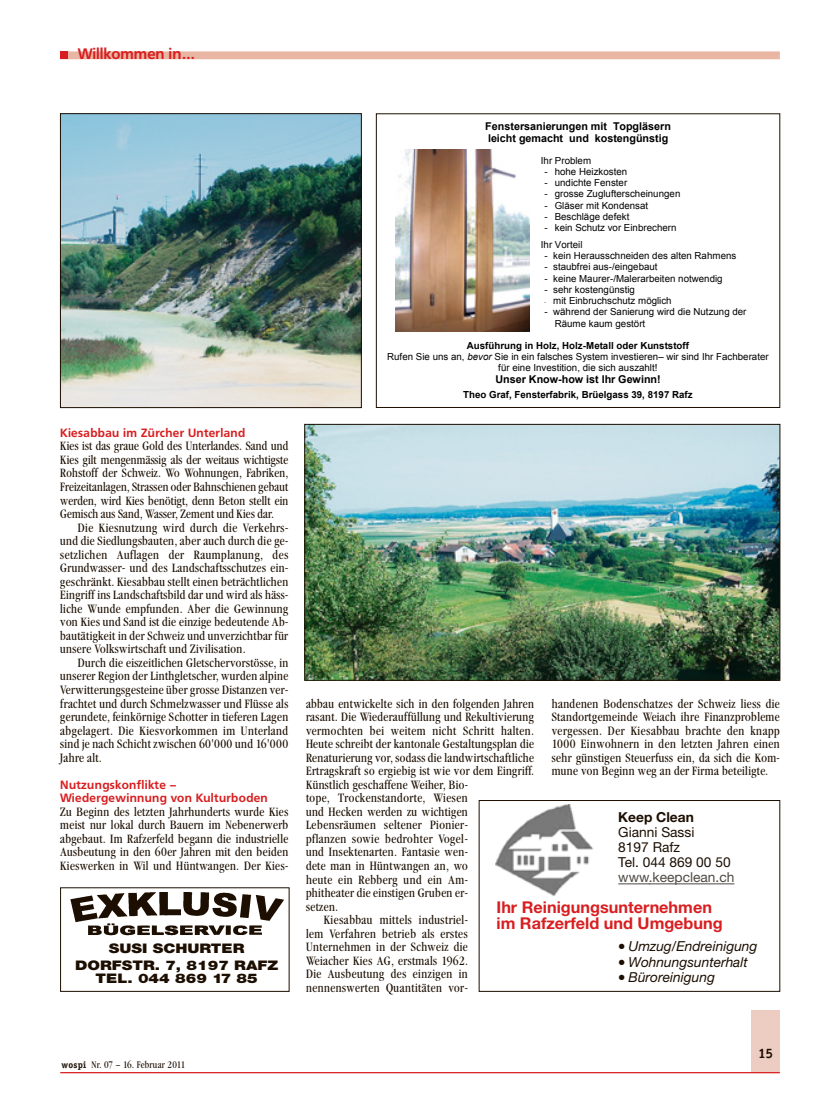
<style>
.page{position:relative;width:833px;height:1117px;background:#fff}
.page>*{position:absolute;margin:0;border:0;box-sizing:border-box;transform-origin:0 0}
.t1{font:700 16.25px/16.2px "Helvetica Neue";color:#d81e20}
.t2{font:700 15px "Frutiger BQ";color:#d81e20}
.t3{font:italic 13.75px "Helvetica Neue";color:#1c0e00}
.t4{font:13.75px/15px "Helvetica Neue";color:#1c0e00}
.t5{font:13.75px "Helvetica Neue";color:#4e4842}
.t6{font:700 13.75px "Helvetica Neue";color:#1c0e00}
.t7{font:700 13.75px "Officina Serif";color:#1c0e00}
.t8{font:900 13.25px/16.8px "Helvetica Neue";color:#1c0e00;text-align:center;scale:1.2 1}
.t9{font:11.88px/13.5px "Garamond ITC Condensed BQ";letter-spacing:.025em;color:#1c0e00;text-align:justify}
.t10{font:700 11.88px/13.5px "Frutiger BQ";letter-spacing:.03em;color:#d81e20}
.t11{font:700 10.75px/12.2px "Arial";color:#000}
.t12{font:9.75px/11.2px "Arial";color:#000}
.t13{font:700 9.75px "Arial";color:#000}
.t14{font:9.38px "Garamond ITC Condensed BQ";letter-spacing:.025em;color:#1c0e00}
.s1{font-size:4.88px}
.s2{font-weight:700}
.s3{font-style:italic}
.s4{font-style:inherit}
.s5{font-family:"Officina Serif";font-weight:700}
</style>
<div class="page">
<div style="left:751px;top:1009px;width:29px;height:63px;background:#edcdc2"></div>
<hr style="left:60px;top:1071px;width:720px;height:1px;background:#d81e20">
<div style="left:60px;top:51px;width:720px;height:8px;background:#e9b6a4"></div>
<div style="left:60px;top:51px;width:8px;height:8px;background:#d81e20"></div>
<img style="left:62px;top:115px;width:297px;height:290px">
<div style="left:60px;top:113px;width:301px;height:294px;border:1px solid #1c0e00"></div>
<img style="left:306px;top:426px;width:472px;height:252px">
<div style="left:304px;top:424px;width:476px;height:256px;border:1px solid #1c0e00"></div>
<img style="left:495px;top:804px;width:99px;height:92px">
<div style="left:479px;top:800px;width:301px;height:191px;border:1px solid #1c0e00"></div>
<hr style="left:618px;top:883px;width:31px;height:1px;background:#4e4842">
<hr style="left:649px;top:883px;width:85px;height:1px;background:#4e4842">
<img style="left:70px;top:892px;width:214px;height:44px">
<img style="left:395px;top:150px;width:135px;height:181px">
<p class="t2" style="left:78px;top:48px;width:118px">Willkommen in...</p>
<p class="t10" style="left:60px;top:427px;width:186px">Kiesabbau im Zürcher Unterland</p>
<p class="t9" style="left:60px;top:440px;width:229px">Kies ist das graue Gold des Unterlandes. Sand und Kies gilt mengenmässig als der weitaus wichtigste Rohstoff der Schweiz. Wo Wohnungen, Fabriken, Freizeitanlagen, Strassen oder Bahnschienen gebaut werden, wird Kies benötigt, denn Beton stellt ein Gemisch aus Sand, Wasser, Zement und Kies dar.</p>
<p class="t9" style="left:60px;top:521px;width:230px;text-indent:18px">Die Kiesnutzung wird durch die Verkehrs&shy;und die Siedlungsbauten, aber auch durch die ge&shy;setzlichen Auflagen der Raumplanung, des Grundwasser- und des Landschaftsschutzes ein&shy;geschränkt. Kiesabbau stellt einen beträchtlichen Eingriff ins Landschaftsbild dar und wird als häss&shy;liche Wunde empfunden. Aber die Gewinnung von Kies und Sand ist die einzige bedeutende Ab&shy;bautätigkeit in der Schweiz und unverzichtbar für unsere Volkswirtschaft und Zivilisation.</p>
<p class="t9" style="left:60px;top:656px;width:229px;text-indent:18px">Durch die eiszeitlichen Gletschervorstösse, in unserer Region der Linthgletscher, wurden alpine Verwitterungsgesteine über grosse Distanzen ver&shy;frachtet und durch Schmelzwasser und Flüsse als gerundete, feinkörnige Schotter in tieferen Lagen abgelagert. Die Kiesvorkommen im Unterland sind je nach Schicht zwischen 60'000 und 16'000<br>Jahre alt.</p>
<p class="t10" style="left:60px;top:778px;width:209px">Nutzungskonflikte –<br>Wiedergewinnung von Kulturboden</p>
<p class="t9" style="left:60px;top:805px;width:229px">Zu Beginn des letzten Jahrhunderts wurde Kies meist nur lokal durch Bauern im Nebenerwerb abgebaut. Im Rafzerfeld begann die industrielle Ausbeutung in den 60er Jahren mit den beiden Kieswerken in Wil und Hüntwangen. Der Kies-</p>
<p class="t8" style="left:75px;top:940px;width:171px">SUSI SCHURTER<br>DORFSTR. 7, 8197 RAFZ</p>
<p class="t8" style="left:96px;top:970px;width:137px">TEL. 044 869 17 85</p>
<p class="t11" style="left:485px;top:120px;width:187px">Fenstersanierungen mit Topgläsern leicht gemacht und kostengünstig</p>
<p class="t12" style="left:541px;top:155px;width:52px">Ihr Problem</p>
<p class="t12" style="left:544px;top:166px;width:84px">- hohe Heizkosten</p>
<p class="t12" style="left:544px;top:177px;width:84px">- undichte Fenster</p>
<p class="t12" style="left:544px;top:188px;width:137px">- grosse Zuglufterscheinungen</p>
<p class="t12" style="left:544px;top:200px;width:105px">- Gläser mit Kondensat</p>
<p class="t12" style="left:544px;top:211px;width:86px">- Beschläge defekt</p>
<p class="t12" style="left:541px;top:219px;width:137px;line-height:16.8px;text-indent:4px">- kein Schutz vor Einbrechern<br>Ihr Vorteil</p>
<p class="t12" style="left:544px;top:250px;width:193px">- kein Herausschneiden des alten Rahmens</p>
<p class="t12" style="left:544px;top:261px;width:115px">- staubfrei aus-/eingebaut</p>
<p class="t12" style="left:544px;top:272px;width:179px">- keine Maurer-/Malerarbeiten notwendig</p>
<p class="t12" style="left:544px;top:284px;width:92px">- sehr kostengünstig</p>
<p class="t12" style="left:544px;top:295px;width:129px"><span class="s1">-</span> mit Einbruchschutz möglich</p>
<p class="t12" style="left:555px;top:306px;width:193px;text-indent:-10px">- während der Sanierung wird die Nutzung der<br>Räume kaum gestört</p>
<p class="t12" style="left:387px;top:340px;width:383px;text-align:center"><span class="s2">Ausführung in Holz, Holz-Metall oder Kunststoff<br></span>Rufen Sie uns an, <span class="s3">bevor</span> Sie in ein falsches System investieren<span class="s4">–</span> wir sind Ihr Fachberater für eine Investition, die sich auszahlt!</p>
<p class="t11" style="left:495px;top:373px;width:167px">Unser Know-how ist Ihr Gewinn!</p>
<p class="t13" style="left:463px;top:389px;width:231px">Theo Graf, Fensterfabrik, Brüelgass 39, 8197 Rafz</p>
<p class="t9" style="left:306px;top:697px;width:229px">abbau entwickelte sich in den folgenden Jahren</p>
<p class="t9" style="left:306px;top:710px;width:229px">rasant. Die Wiederauffüllung und Rekultivierung</p>
<p class="t9" style="left:306px;top:724px;width:229px">vermochten bei weitem nicht Schritt halten.</p>
<p class="t9" style="left:306px;top:737px;width:229px">Heute schreibt der kantonale Gestaltungsplan die</p>
<p class="t9" style="left:306px;top:751px;width:229px">Renaturierung vor, sodass die landwirtschaftliche</p>
<p class="t9" style="left:306px;top:765px;width:229px">Ertragskraft so ergiebig ist wie vor dem Eingriff.</p>
<p class="t9" style="left:306px;top:778px;width:163px">Künstlich geschaffene Weiher, Bio-</p>
<p class="t9" style="left:306px;top:792px;width:163px">tope, Trockenstandorte, Wiesen</p>
<p class="t9" style="left:306px;top:805px;width:163px">und Hecken werden zu wichtigen</p>
<p class="t9" style="left:306px;top:819px;width:163px">Lebensräumen seltener Pionier-</p>
<p class="t9" style="left:306px;top:832px;width:163px">pflanzen sowie bedrohter Vogel-</p>
<p class="t9" style="left:306px;top:846px;width:163px">und Insektenarten. Fantasie wen-</p>
<p class="t9" style="left:306px;top:859px;width:163px">dete man in Hüntwangen an, wo</p>
<p class="t9" style="left:306px;top:873px;width:163px">heute ein Rebberg und ein Am-</p>
<p class="t9" style="left:306px;top:886px;width:163px">phitheater die einstigen Gruben er-</p>
<p class="t9" style="left:306px;top:900px;width:33px">setzen.</p>
<p class="t9" style="left:324px;top:913px;width:146px">Kiesabbau mittels industriel-</p>
<p class="t9" style="left:306px;top:927px;width:163px">lem Verfahren betrieb als erstes</p>
<p class="t9" style="left:306px;top:940px;width:163px">Unternehmen in der Schweiz die</p>
<p class="t9" style="left:306px;top:954px;width:163px">Weiacher Kies AG, erstmals 1962.</p>
<p class="t9" style="left:306px;top:967px;width:163px">Die Ausbeutung des einzigen in</p>
<p class="t9" style="left:306px;top:981px;width:163px">nennenswerten Quantitäten vor-</p>
<p class="t9" style="left:552px;top:697px;width:229px">handenen Bodenschatzes der Schweiz liess die Standortgemeinde Weiach ihre Finanzprobleme vergessen. Der Kiesabbau brachte den knapp 1000 Einwohnern in den letzten Jahren einen sehr günstigen Steuerfuss ein, da sich die Kom&shy;mune von Beginn weg an der Firma beteiligte.</p>
<p class="t6" style="left:618px;top:812px;width:77px">Keep Clean</p>
<p class="t4" style="left:618px;top:826px;width:114px">Gianni Sassi<br>8197 Rafz<br>Tel. 044 869 00 50</p>
<p class="t5" style="left:618px;top:872px;width:118px">www.keepclean.ch</p>
<h1 class="t1" style="left:496px;top:900px;width:228px">Ihr Reinigungsunternehmen im Rafzerfeld und Umgebung</h1>
<p class="t3" style="left:619px;top:940px;width:140px">● Umzug/Endreinigung</p>
<p class="t3" style="left:619px;top:956px;width:130px">● Wohnungsunterhalt</p>
<p class="t3" style="left:619px;top:972px;width:98px">● Büroreinigung</p>
<p class="t14" style="left:61px;top:1059px;width:125px"><span class="s5">wospi</span> Nr. 07 – 16. Februar 2011</p>
<p class="t7" style="left:758px;top:1047px;width:17px">15</p>
</div>
